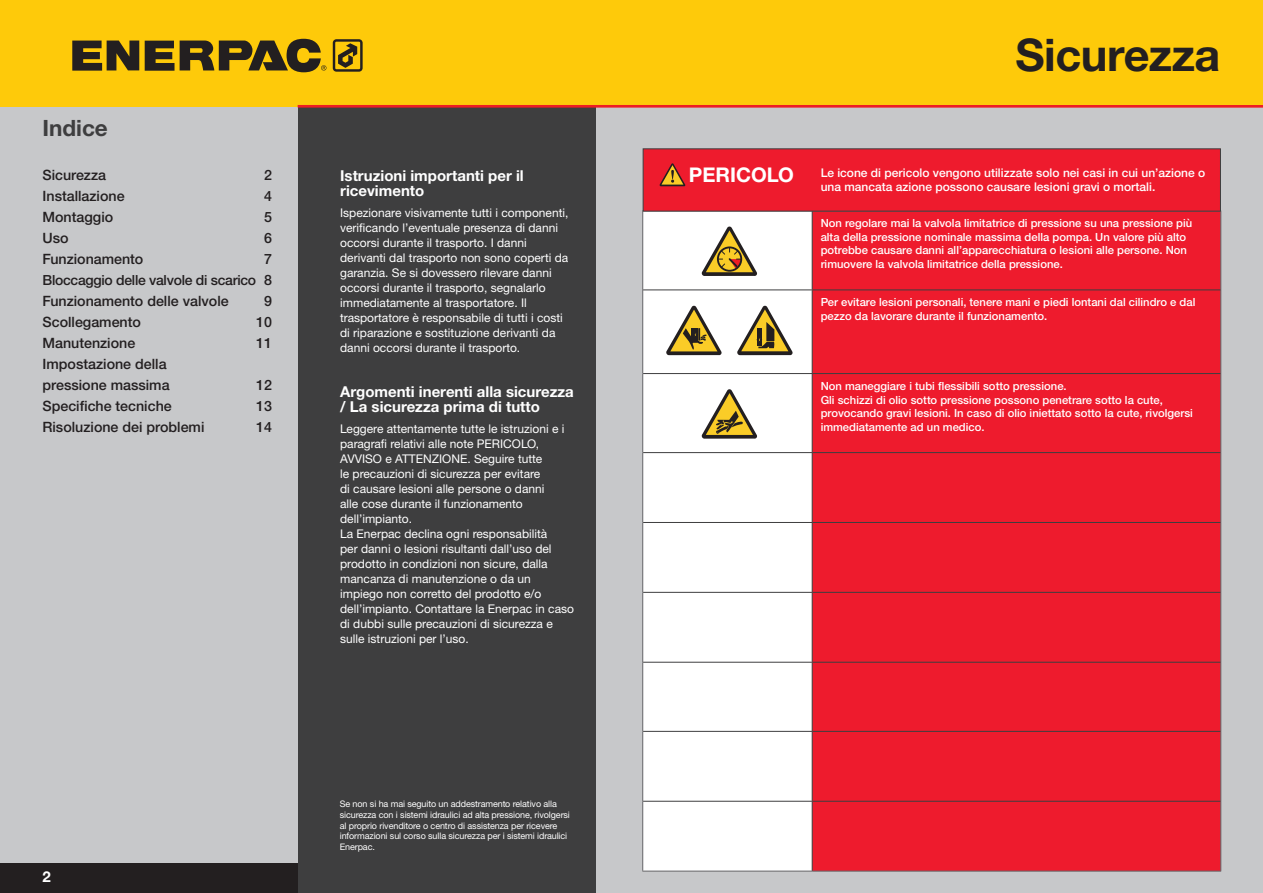
<style>
.page{position:relative;width:1263px;height:893px;background:#c7c8ca}
.page>*{position:absolute;margin:0;border:0;box-sizing:border-box;transform-origin:0 0}
.t1{font:700 45px "Helvetica Neue LTW1 G";letter-spacing:-.01em;color:#231f20}
.t2{font:700 22.5px "Helvetica Neue LTW1 G";color:#3e3e3f}
.t3{font:700 20.25px "Helvetica Neue LTW1 G";color:#fff}
.t4{font:700 15px/15px "Helvetica Neue LTW1 G";color:#fff}
.t5{font:500 14.25px/21px "Helvetica Neue LTW1 G";color:#231f20}
.t6{font:500 13.95px "Helvetica Neue LTW1 G";letter-spacing:-.02em;color:#231f20}
.t7{font:12px/15px "Helvetica Neue LTW1 G";color:#fff}
.t8{font:500 12px/14.4px "Helvetica Neue LTW1 G";color:#fff}
.t9{font:500 11.25px/13.5px "Helvetica Neue LTW1 G";color:#fff}
.t10{font:9px/10.8px "Helvetica Neue LTW1 G";letter-spacing:-.01em;color:#fff}
.s1{font-size:14.25px}
</style>
<div class="page">
<div style="left:0;top:0;width:1263px;height:106px;background:#feca0a"></div>
<div style="left:643px;top:211px;width:169px;height:660px;background:#fff"></div>
<div style="left:813px;top:211px;width:407px;height:660px;background:#ee1b2d"></div>
<hr style="left:642px;top:210px;width:170px;height:1px;background:#636366">
<hr style="left:642px;top:211px;width:1px;height:79px;background:#636366">
<hr style="left:1220px;top:211px;width:1px;height:79px;background:#636366">
<hr style="left:642px;top:290px;width:1px;height:84px;background:#636366">
<hr style="left:1220px;top:290px;width:1px;height:84px;background:#636366">
<hr style="left:642px;top:374px;width:1px;height:79px;background:#636366">
<hr style="left:1220px;top:374px;width:1px;height:79px;background:#636366">
<hr style="left:642px;top:453px;width:1px;height:69px;background:#636366">
<hr style="left:1220px;top:453px;width:1px;height:69px;background:#636366">
<hr style="left:642px;top:522px;width:1px;height:70px;background:#636366">
<hr style="left:1220px;top:522px;width:1px;height:70px;background:#636366">
<hr style="left:642px;top:592px;width:1px;height:70px;background:#636366">
<hr style="left:1220px;top:592px;width:1px;height:70px;background:#636366">
<hr style="left:642px;top:662px;width:1px;height:69px;background:#636366">
<hr style="left:1220px;top:662px;width:1px;height:69px;background:#636366">
<hr style="left:642px;top:731px;width:1px;height:70px;background:#636366">
<hr style="left:1220px;top:731px;width:1px;height:70px;background:#636366">
<hr style="left:642px;top:801px;width:1px;height:70px;background:#636366">
<hr style="left:1220px;top:801px;width:1px;height:70px;background:#636366">
<hr style="left:642px;top:871px;width:170px;height:1px;background:#636366">
<hr style="left:812px;top:871px;width:409px;height:1px;background:#636366">
<hr style="left:812px;top:211px;width:1px;height:79px;background:#3e3e3f">
<hr style="left:643px;top:290px;width:169px;height:1px;background:#3e3e3f">
<hr style="left:812px;top:290px;width:408px;height:1px;background:#3e3e3f">
<hr style="left:812px;top:290px;width:1px;height:83px;background:#3e3e3f">
<hr style="left:643px;top:373px;width:169px;height:1px;background:#3e3e3f">
<hr style="left:812px;top:373px;width:408px;height:1px;background:#3e3e3f">
<hr style="left:812px;top:374px;width:1px;height:78px;background:#3e3e3f">
<hr style="left:643px;top:452px;width:169px;height:1px;background:#3e3e3f">
<hr style="left:812px;top:452px;width:408px;height:1px;background:#3e3e3f">
<hr style="left:812px;top:453px;width:1px;height:69px;background:#3e3e3f">
<hr style="left:643px;top:522px;width:169px;height:1px;background:#3e3e3f">
<hr style="left:812px;top:522px;width:408px;height:1px;background:#3e3e3f">
<hr style="left:812px;top:523px;width:1px;height:69px;background:#3e3e3f">
<hr style="left:643px;top:592px;width:169px;height:1px;background:#3e3e3f">
<hr style="left:812px;top:592px;width:408px;height:1px;background:#3e3e3f">
<hr style="left:812px;top:593px;width:1px;height:69px;background:#3e3e3f">
<hr style="left:643px;top:662px;width:169px;height:1px;background:#3e3e3f">
<hr style="left:812px;top:662px;width:408px;height:1px;background:#3e3e3f">
<hr style="left:812px;top:663px;width:1px;height:68px;background:#3e3e3f">
<hr style="left:643px;top:731px;width:169px;height:1px;background:#3e3e3f">
<hr style="left:812px;top:731px;width:408px;height:1px;background:#3e3e3f">
<hr style="left:812px;top:732px;width:1px;height:69px;background:#3e3e3f">
<hr style="left:643px;top:801px;width:169px;height:1px;background:#3e3e3f">
<hr style="left:812px;top:801px;width:408px;height:1px;background:#3e3e3f">
<hr style="left:812px;top:802px;width:1px;height:69px;background:#3e3e3f">
<svg style="left:702px;top:227px;width:55px;height:49px;background:#c2b183"></svg>
<svg style="left:666px;top:306px;width:55px;height:49px;background:#c0b283"></svg>
<svg style="left:737px;top:306px;width:55px;height:49px;background:#bbae83"></svg>
<svg style="left:702px;top:389px;width:55px;height:50px;background:#c1b385"></svg>
<div style="left:643px;top:148px;width:578px;height:63px;background:#ee1b2d;border:1px solid #3e3e3f"></div>
<div style="left:0;top:863px;width:298px;height:30px;background:#231f20"></div>
<div style="left:298px;top:106px;width:297px;height:757px;background:#3e3e3f"></div>
<div style="left:298px;top:149px;width:297px;height:744px;background:#3e3e3f"></div>
<hr style="left:298px;top:105px;width:965px;height:3px;background:#ee1d23">
<svg style="left:333px;top:39px;width:30px;height:33px"></svg>
<svg style="left:72px;top:41px;width:67px;height:30px"></svg>
<svg style="left:145px;top:39px;width:181px;height:33px"></svg>
<svg style="left:659px;top:163px;width:27px;height:24px"></svg>
<p class="t2" style="left:43px;top:114px;width:67px">Indice</p>
<p class="t5" style="left:43px;top:165px;width:65px">Sicurezza</p>
<p class="t5" style="left:264px;top:165px;width:9px">2</p>
<p class="t5" style="left:43px;top:186px;width:84px">Installazione</p>
<p class="t5" style="left:264px;top:186px;width:9px">4</p>
<p class="t5" style="left:43px;top:207px;width:72px">Montaggio</p>
<p class="t5" style="left:264px;top:207px;width:9px">5</p>
<p class="t5" style="left:43px;top:228px;width:28px">Uso</p>
<p class="t5" style="left:264px;top:228px;width:9px">6</p>
<p class="t5" style="left:43px;top:249px;width:102px">Funzionamento</p>
<p class="t5" style="left:264px;top:249px;width:9px">7</p>
<p class="t6" style="left:43px;top:272px;width:231px">Bloccaggio delle valvole di scarico <span class="s1">8</span></p>
<p class="t5" style="left:43px;top:291px;width:188px">Funzionamento delle valvole</p>
<p class="t5" style="left:264px;top:291px;width:9px">9</p>
<p class="t5" style="left:43px;top:312px;width:100px">Scollegamento</p>
<p class="t5" style="left:256px;top:312px;width:17px">10</p>
<p class="t5" style="left:43px;top:333px;width:94px">Manutenzione</p>
<p class="t5" style="left:256px;top:333px;width:17px">11</p>
<p class="t5" style="left:43px;top:354px;width:129px">Impostazione della pressione massima</p>
<p class="t5" style="left:256px;top:375px;width:17px">12</p>
<p class="t5" style="left:43px;top:396px;width:131px">Specifiche tecniche</p>
<p class="t5" style="left:256px;top:396px;width:17px">13</p>
<p class="t5" style="left:43px;top:417px;width:163px">Risoluzione dei problemi</p>
<p class="t5" style="left:256px;top:417px;width:17px">14</p>
<p class="t4" style="left:43px;top:869px;width:10px">2</p>
<p class="t4" style="left:340px;top:168px;width:185px">Istruzioni importanti per il ricevimento</p>
<p class="t7" style="left:340px;top:205px;width:230px">Ispezionare visivamente tutti i componenti, verificando l’eventuale presenza di danni occorsi durante il trasporto. I danni derivanti dal trasporto non sono coperti da garanzia. Se si dovessero rilevare danni occorsi durante il trasporto, segnalarlo immediatamente al trasportatore. Il trasportatore è responsabile di tutti i costi di riparazione e sostituzione derivanti da danni occorsi durante il trasporto.</p>
<p class="t4" style="left:340px;top:384px;width:235px">Argomenti inerenti alla sicurezza / La sicurezza prima di tutto</p>
<p class="t7" style="left:340px;top:421px;width:226px">Leggere attentamente tutte le istruzioni e i paragrafi relativi alle note PERICOLO, AVVISO e ATTENZIONE. Seguire tutte<br>le precauzioni di sicurezza per evitare<br>di causare lesioni alle persone o danni alle cose durante il funzionamento dell’impianto.</p>
<p class="t7" style="left:340px;top:526px;width:235px">La Enerpac declina ogni responsabilità<br>per danni o lesioni risultanti dall’uso del prodotto in condizioni non sicure, dalla mancanza di manutenzione o da un impiego non corretto del prodotto e/o dell’impianto. Contattare la Enerpac in caso di dubbi sulle precauzioni di sicurezza e sulle istruzioni per l’uso.</p>
<p class="t10" style="left:340px;top:798px;width:232px">Se non si ha mai seguito un addestramento relativo alla sicurezza con i sistemi idraulici ad alta pressione, rivolgersi al proprio rivenditore o centro di assistenza per ricevere informazioni sul corso sulla sicurezza per i sistemi idraulici Enerpac.</p>
<p class="t1" style="left:1015px;top:28px;width:206px">Sicurezza</p>
<p class="t3" style="left:689px;top:162px;width:106px">PERICOLO</p>
<p class="t8" style="left:821px;top:165px;width:386px">Le icone di pericolo vengono utilizzate solo nei casi in cui un’azione o una mancata azione possono causare lesioni gravi o mortali.</p>
<p class="t9" style="left:821px;top:217px;width:373px">Non regolare mai la valvola limitatrice di pressione su una pressione più alta della pressione nominale massima della pompa. Un valore più alto potrebbe causare danni all’apparecchiatura o lesioni alle persone. Non rimuovere la valvola limitatrice della pressione.</p>
<p class="t9" style="left:821px;top:296px;width:376px">Per evitare lesioni personali, tenere mani e piedi lontani dal cilindro e dal pezzo da lavorare durante il funzionamento.</p>
<p class="t9" style="left:821px;top:379px;width:247px">Non maneggiare i tubi flessibili sotto pressione.</p>
<p class="t9" style="left:821px;top:393px;width:374px">Gli schizzi di olio sotto pressione possono penetrare sotto la cute, provocando gravi lesioni. In caso di olio iniettato sotto la cute, rivolgersi immediatamente ad un medico.</p>
</div>
